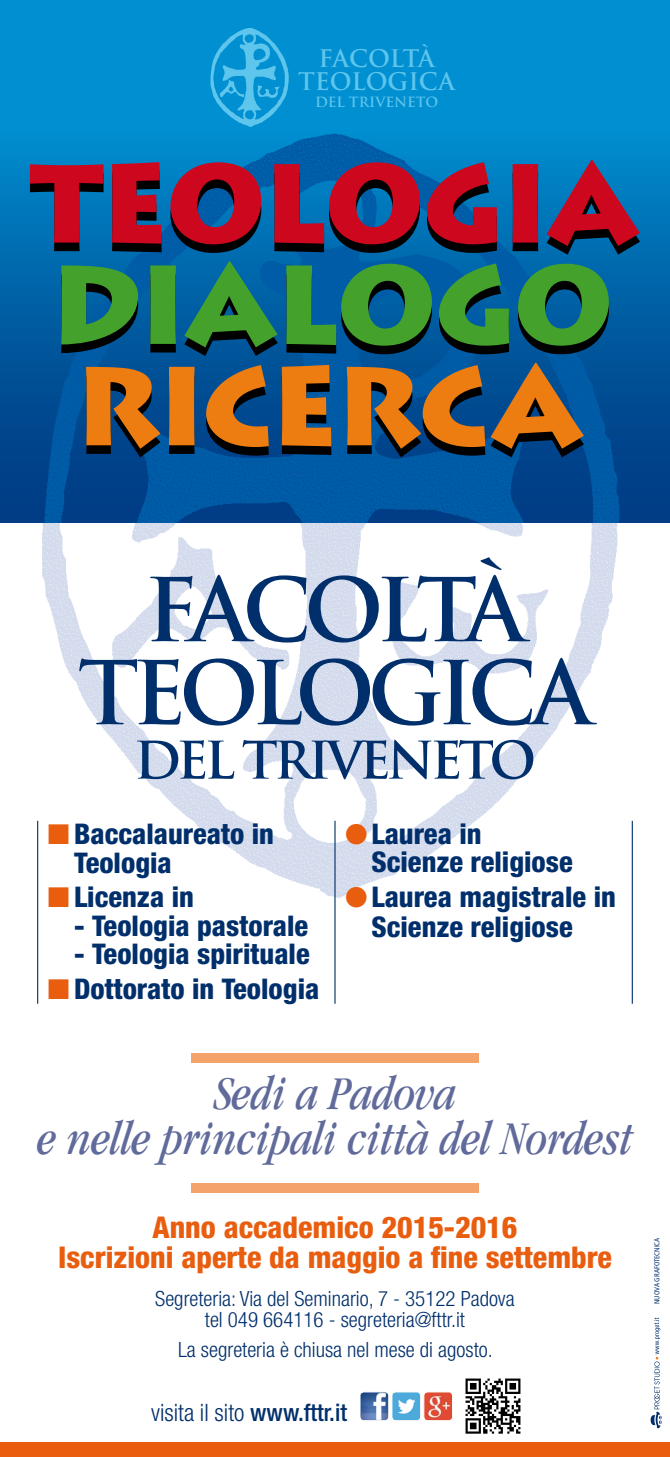
<style>
.page{position:relative;width:670px;height:1457px;background:#fff}
.page>*{position:absolute;margin:0;border:0;box-sizing:border-box;transform-origin:0 0}
.t1{font:700 85.5px/82.9px "Trajan Pro";letter-spacing:-.085em;color:#002f6b;text-align:center}
.t2{font:700 50.4px "Trajan Pro";letter-spacing:-.08em;color:#002f6b}
.t3{font:italic condensed 48.6px/45px "Garamond";color:#616b9b;text-align:center}
.t4{font:800 condensed 30px/30px "Helvetica Neue";color:#e95d0f;text-align:center}
.t5{font:800 condensed 28.5px/28.5px "Helvetica Neue";color:#002f6b}
.t6{font:300 condensed 24px "Helvetica Neue";color:#002f6b}
.t7{font:700 23.62px/23.6px "Trajan Pro";letter-spacing:-.005em;color:#5ec5ed;text-align:center}
.t8{font:300 condensed 21px/21px "Helvetica Neue";color:#002f6b;text-align:center}
.t9{font:700 13.8px "Trajan Pro";color:#5ec5ed}
.t10{font:condensed 7.2px "Frutiger";color:#002f6b}
.s1{color:#e95d0f}
.s2{font-weight:500}
</style>
<div class="page">
<img style="left:42px;top:523px;width:576px;height:382px">
<svg style="left:650px;top:1317px;width:11px;height:111px"></svg>
<div style="left:0;top:1442px;width:670px;height:14px;background:#e95d0f"></div>
<div style="left:191px;top:1183px;width:288px;height:10px;background:#f4a36b"></div>
<div style="left:191px;top:1052px;width:288px;height:10px;background:#f4a36b"></div>
<div style="left:0;top:0;width:670px;height:523px;background:linear-gradient(to bottom,#009ede,#00377f)"></div>
<img style="left:40px;top:126px;width:596px;height:397px">
<svg style="left:30px;top:246px;width:610px;height:9px;background:#004675"></svg>
<svg style="left:61px;top:347px;width:548px;height:9px;background:#003968"></svg>
<svg style="left:86px;top:449px;width:498px;height:8px;background:#003262"></svg>
<svg style="left:30px;top:160px;width:610px;height:86px;background:#66335b"></svg>
<svg style="left:61px;top:261px;width:548px;height:86px;background:#237957"></svg>
<svg style="left:86px;top:363px;width:498px;height:86px;background:#7a6044"></svg>
<img style="left:211px;top:28px;width:79px;height:103px">
<hr style="left:334px;top:820px;width:1px;height:183px;background:#002f6b">
<hr style="left:37px;top:820px;width:1px;height:183px;background:#002f6b">
<hr style="left:631px;top:820px;width:2px;height:183px;background:#002f6b">
<img style="left:360px;top:1393px;width:29px;height:27px">
<div style="left:359px;top:1391px;width:30px;height:29px;border:1px solid #fff;border-radius:4px"></div>
<img style="left:392px;top:1393px;width:27px;height:27px">
<div style="left:391px;top:1391px;width:30px;height:29px;border:1px solid #fff;border-radius:4px"></div>
<img style="left:424px;top:1393px;width:28px;height:27px">
<div style="left:423px;top:1391px;width:30px;height:29px;border:1px solid #fff;border-radius:4px"></div>
<img style="left:465px;top:1378px;width:56px;height:55px">
<p class="t7" style="left:298px;top:46px;width:158px">FACOLTÀ<br>TEOLOGICA</p>
<p class="t9" style="left:315px;top:93px;width:125px">DEL TRIVENETO</p>
<h1 class="t1" style="left:78px;top:569px;width:515px">FACOLTÀ<br>TEOLOGICA</h1>
<h2 class="t2" style="left:134px;top:729px;width:404px">DEL TRIVENETO</h2>
<p class="t5" style="left:74px;top:819px;width:201px;text-indent:-26px"><span class="s1">■</span> Baccalaureato in<br>Teologia</p>
<p class="t5" style="left:48px;top:882px;width:148px"><span class="s1">■</span> Licenza in</p>
<p class="t5" style="left:74px;top:911px;width:236px">- Teologia pastorale</p>
<p class="t5" style="left:74px;top:939px;width:237px">- Teologia spirituale</p>
<p class="t5" style="left:48px;top:974px;width:273px"><span class="s1">■</span> Dottorato in Teologia</p>
<p class="t5" style="left:371px;top:819px;width:203px;text-indent:-26px"><span class="s1">●</span>Laurea in<br>Scienze religiose</p>
<p class="t5" style="left:345px;top:881px;width:272px;line-height:30px;text-align:center"><span class="s1">●</span>Laurea magistrale in<br>Scienze religiose</p>
<h3 class="t3" style="left:37px;top:1071px;width:597px">Sedi a Padova<br>e nelle principali città del Nordest</h3>
<p class="t4" style="left:58px;top:1211px;width:555px">Anno accademico 2015-2016<br>Iscrizioni aperte da maggio a fine settembre</p>
<p class="t8" style="left:155px;top:1288px;width:361px">Segreteria: Via del Seminario, 7 - 35122 Padova tel 049 664116 - segreteria@fttr.it</p>
<p class="t8" style="left:178px;top:1339px;width:316px">La segreteria è chiusa nel mese di agosto.</p>
<p class="t6" style="left:151px;top:1398px;width:197px">visita il sito <span class="s2">www.fttr.it</span></p>
<p class="t10" style="left:653px;top:1303px;width:68px;rotate:-90deg">NUOVA GRAFOTECNICA</p>
</div>
